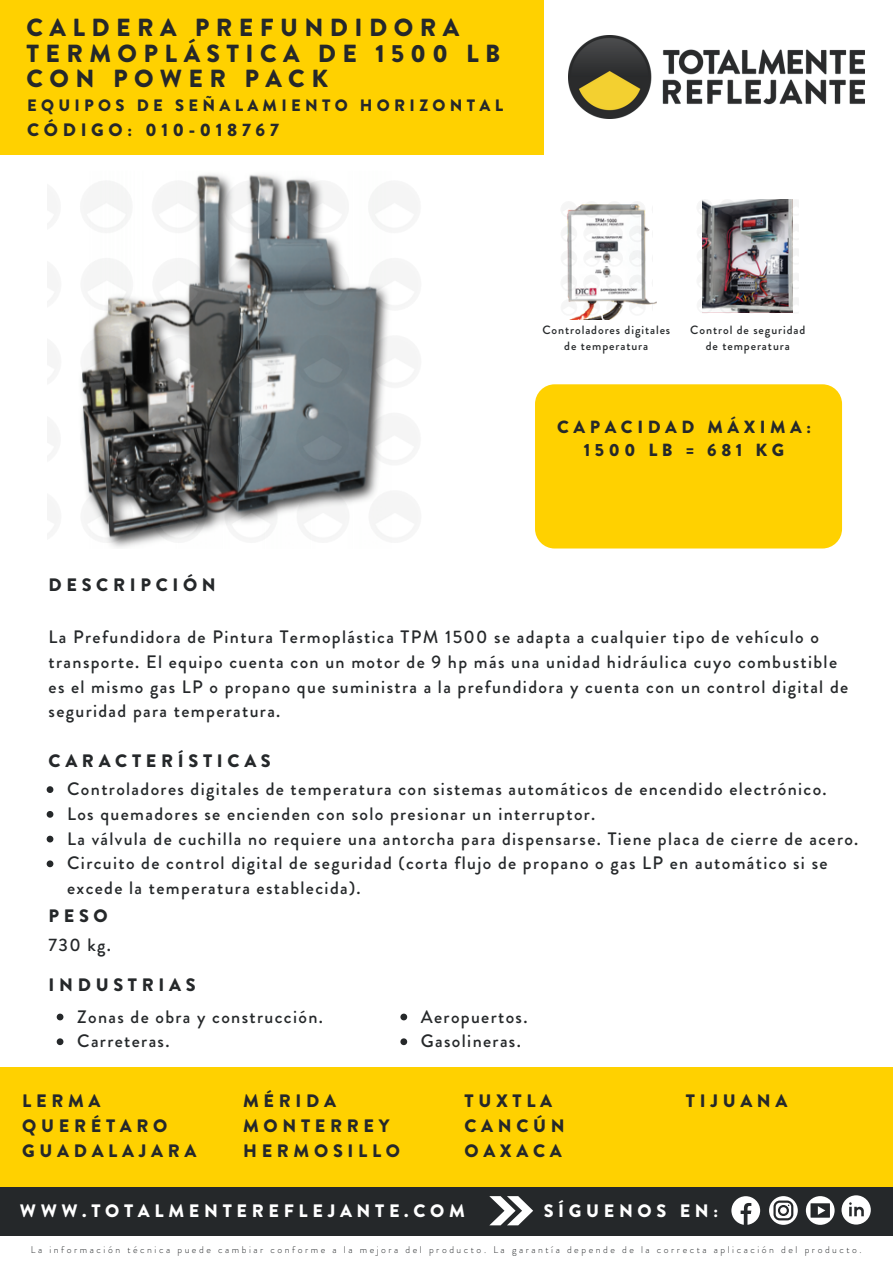
<style>
.page{position:relative;width:893px;height:1264px;background:#fff}
.page>*{position:absolute;margin:0;border:0;box-sizing:border-box;transform-origin:0 0}
.t1{font:900 24.75px/25.8px "Brandon Grotesque";letter-spacing:.26em;color:#25282a}
.t2{font:500 18px/24.8px "Brandon Grotesque";letter-spacing:.075em;color:#25282a}
.t3{font:900 18px/24.8px "Brandon Grotesque";letter-spacing:.26em;color:#25282a}
.t4{font:900 18px "Brandon Grotesque";letter-spacing:.26em;color:#fff}
.t5{font:900 17.55px/23.5px "Brandon Grotesque";letter-spacing:.26em;color:#25282a;text-align:center}
.t6{font:900 16.5px "Brandon Grotesque";letter-spacing:.26em;color:#25282a}
.t7{font:500 12px/16px "Brandon Grotesque";letter-spacing:.075em;color:#25282a;text-align:center}
.t8{font:300 9.75px "Brandon Grotesque";letter-spacing:.26em;color:#25282a}
</style>
<div class="page">
<div style="left:0;top:1186px;width:892px;height:49px;background:#25282a"></div>
<svg style="left:769px;top:1196px;width:28px;height:28px"></svg>
<svg style="left:731px;top:1196px;width:29px;height:28px"></svg>
<svg style="left:805px;top:1196px;width:29px;height:28px"></svg>
<svg style="left:489px;top:1196px;width:44px;height:29px"></svg>
<div style="left:0;top:1066px;width:892px;height:120px;background:#ffd100"></div>
<div style="left:0;top:0;width:543px;height:154px;background:#ffd100"></div>
<img style="left:569px;top:36px;width:295px;height:83px">
<svg style="left:841px;top:1195px;width:29px;height:29px"></svg>
<svg style="left:57px;top:1013px;width:6px;height:7px"></svg>
<svg style="left:57px;top:1038px;width:6px;height:7px"></svg>
<svg style="left:400px;top:1013px;width:7px;height:7px"></svg>
<svg style="left:400px;top:1038px;width:7px;height:7px"></svg>
<svg style="left:47px;top:786px;width:6px;height:7px"></svg>
<svg style="left:47px;top:811px;width:6px;height:6px"></svg>
<svg style="left:47px;top:835px;width:6px;height:7px"></svg>
<svg style="left:47px;top:860px;width:6px;height:7px"></svg>
<div style="left:535px;top:384px;width:307px;height:164px;background:#ffd100;border-radius:20px"></div>
<img style="left:48px;top:174px;width:366px;height:374px">
<img style="left:566px;top:202px;width:86px;height:118px">
<img style="left:702px;top:199px;width:91px;height:114px">
<h1 class="t1" style="left:26px;top:15px;width:475px">CALDERA PREFUNDIDORA<br>TERMOPLÁSTICA DE 1500 LB<br>CON POWER PACK</h1>
<p class="t6" style="left:27px;top:94px;width:477px">EQUIPOS DE SEÑALAMIENTO HORIZONTAL</p>
<p class="t3" style="left:27px;top:118px;width:253px">CÓDIGO: 010-018767</p>
<p class="t3" style="left:49px;top:572px;width:169px">DESCRIPCIÓN</p>
<p class="t7" style="left:542px;top:322px;width:129px">Controladores digitales de temperatura</p>
<p class="t7" style="left:690px;top:322px;width:116px">Control de seguridad de temperatura</p>
<p class="t5" style="left:557px;top:415px;width:255px">CAPACIDAD MÁXIMA:<br>1500 LB = 681 KG</p>
<p class="t2" style="left:49px;top:624px;width:801px">La Prefundidora de Pintura Termoplástica TPM 1500 se adapta a cualquier tipo de vehículo o transporte. El equipo cuenta con un motor de 9 hp más una unidad hidráulica cuyo combustible es el mismo gas LP o propano que suministra a la prefundidora y cuenta con un control digital de seguridad para temperatura.</p>
<p class="t3" style="left:49px;top:748px;width:224px">CARACTERÍSTICAS</p>
<p class="t2" style="left:67px;top:776px;width:792px">Controladores digitales de temperatura con sistemas automáticos de encendido electrónico.<br>Los quemadores se encienden con solo presionar un interruptor.<br>La válvula de cuchilla no requiere una antorcha para dispensarse. Tiene placa de cierre de acero.<br>Circuito de control digital de seguridad (corta flujo de propano o gas LP en automático si se excede la temperatura establecida).</p>
<p class="t3" style="left:49px;top:903px;width:61px">PESO</p>
<p class="t2" style="left:49px;top:932px;width:64px">730 kg.</p>
<p class="t3" style="left:49px;top:973px;width:148px">INDUSTRIAS</p>
<p class="t2" style="left:77px;top:1004px;width:247px">Zonas de obra y construcción.<br>Carreteras.</p>
<p class="t2" style="left:421px;top:1004px;width:108px">Aeropuertos.<br>Gasolineras.</p>
<p class="t3" style="left:22px;top:1089px;width:175px">LERMA<br>QUERÉTARO<br>GUADALAJARA</p>
<p class="t3" style="left:243px;top:1089px;width:158px">MÉRIDA<br>MONTERREY<br>HERMOSILLO</p>
<p class="t3" style="left:464px;top:1089px;width:102px">TUXTLA<br>CANCÚN<br>OAXACA</p>
<p class="t3" style="left:686px;top:1089px;width:103px">TIJUANA</p>
<p class="t4" style="left:20px;top:1197px;width:446px">WWW.TOTALMENTEREFLEJANTE.COM</p>
<p class="t4" style="left:543px;top:1197px;width:176px">SÍGUENOS EN:</p>
<p class="t8" style="left:31px;top:1243px;width:832px">La información técnica puede cambiar conforme a la mejora del producto. La garantía depende de la correcta aplicación del producto.</p>
</div>
